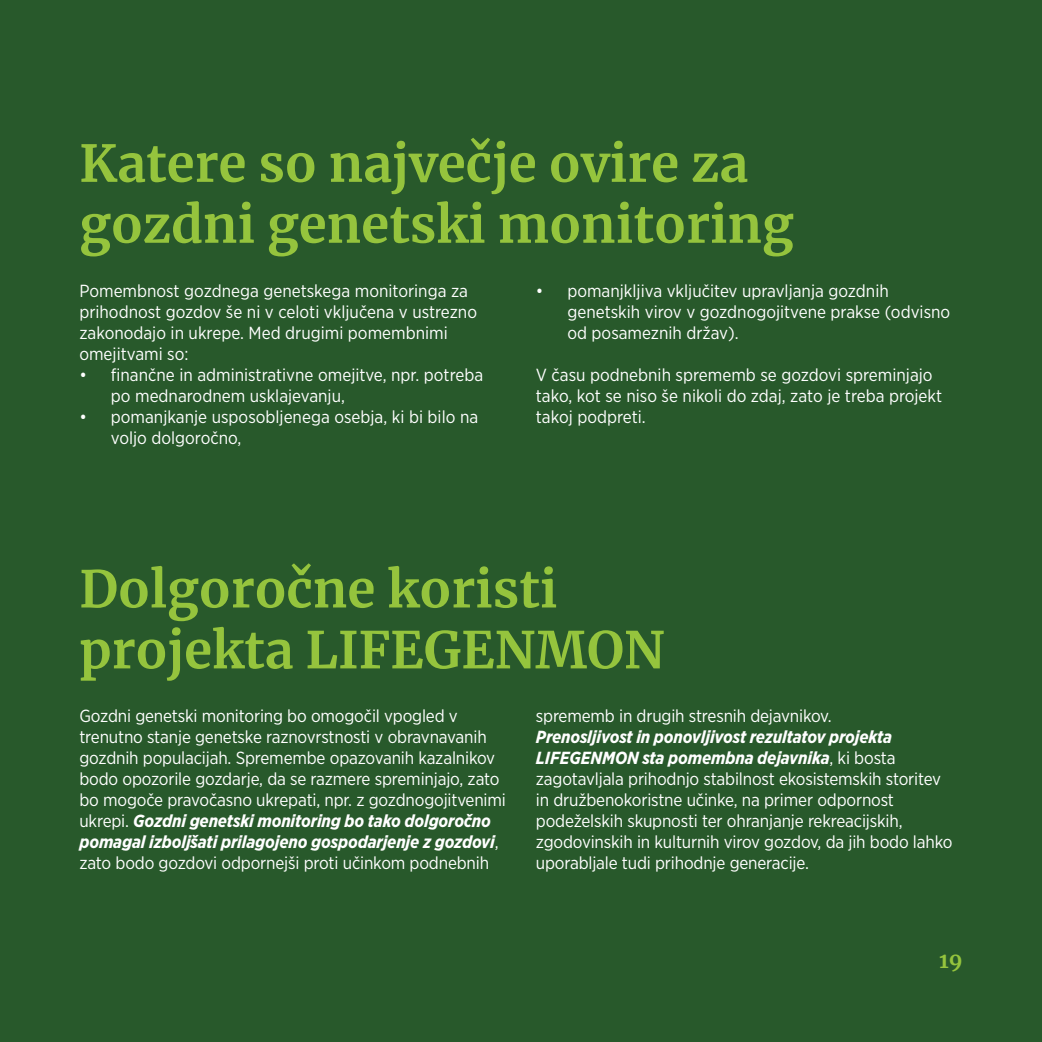
<style>
.page{position:relative;width:1042px;height:1042px;background:#28592b}
.page>*{position:absolute;margin:0;border:0;box-sizing:border-box;transform-origin:0 0}
.t1{font:700 50.75px/60.9px "Merriweather";color:#95c43d}
.t2{font:700 21px "Merriweather";color:#95c43d}
.t3{font:17.5px/21px "Gotham Narrow";letter-spacing:-.01em;color:#fff}
.s1{font-weight:700;font-style:italic}
</style>
<div class="page">
<h1 class="t1" style="left:79px;top:131px;width:716px">Katere so največje ovire za gozdni genetski monitoring</h1>
<p class="t3" style="left:79px;top:280px;width:399px">Pomembnost gozdnega genetskega monitoringa za prihodnost gozdov še ni v celoti vključena v ustrezno zakonodajo in ukrepe. Med drugimi pomembnimi omejitvami so:</p>
<p class="t3" style="left:111px;top:364px;width:374px;text-indent:-32px">• finančne in administrativne omejitve, npr. potreba po mednarodnem usklajevanju,</p>
<p class="t3" style="left:111px;top:406px;width:369px;text-indent:-32px">• pomanjkanje usposobljenega osebja, ki bi bilo na voljo dolgoročno,</p>
<p class="t3" style="left:567px;top:280px;width:384px;text-indent:-32px">• pomanjkljiva vključitev upravljanja gozdnih genetskih virov v gozdnogojitvene prakse (odvisno od posameznih držav).</p>
<p class="t3" style="left:536px;top:364px;width:408px">V času podnebnih sprememb se gozdovi spreminjajo tako, kot se niso še nikoli do zdaj, zato je treba projekt takoj podpreti.</p>
<h1 class="t1" style="left:79px;top:557px;width:587px">Dolgoročne koristi projekta LIFEGENMON</h1>
<p class="t3" style="left:79px;top:705px;width:428px">Gozdni genetski monitoring bo omogočil vpogled v trenutno stanje genetske raznovrstnosti v obravnavanih gozdnih populacijah. Spremembe opazovanih kazalnikov bodo opozorile gozdarje, da se razmere spreminjajo, zato bo mogoče pravočasno ukrepati, npr. z gozdnogojitvenimi ukrepi. <span class="s1">Gozdni genetski monitoring bo tako dolgoročno pomagal izboljšati prilagojeno gospodarjenje z gozdovi</span>, zato bodo gozdovi odpornejši proti učinkom podnebnih</p>
<p class="t3" style="left:536px;top:705px;width:297px">sprememb in drugih stresnih dejavnikov.</p>
<p class="t3" style="left:536px;top:726px;width:418px"><span class="s1">Prenosljivost in ponovljivost rezultatov projekta LIFEGENMON sta pomembna dejavnika</span>, ki bosta zagotavljala prihodnjo stabilnost ekosistemskih storitev in družbenokoristne učinke, na primer odpornost podeželskih skupnosti ter ohranjanje rekreacijskih, zgodovinskih in kulturnih virov gozdov, da jih bodo lahko uporabljale tudi prihodnje generacije.</p>
<p class="t2" style="left:939px;top:946px;width:25px">19</p>
</div>
